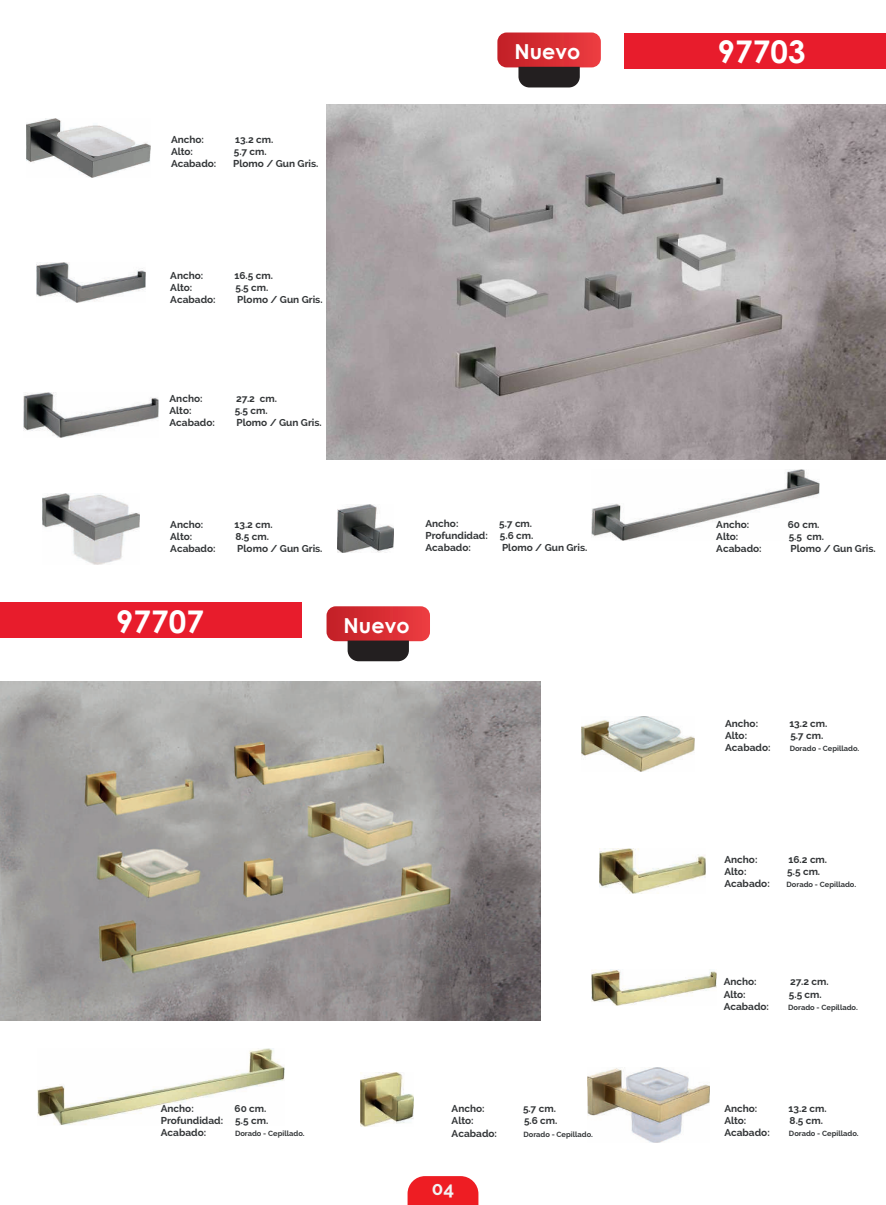
<style>
.page{position:relative;width:886px;height:1205px;background:#fff}
.page>*{position:absolute;margin:0;border:0;box-sizing:border-box;transform-origin:0 0}
.t1{font:700 31.25px "Century Gothic";letter-spacing:.005em;color:#fff}
.t2{font:700 20.62px "Century Gothic";letter-spacing:.005em;color:#fff}
.t3{font:700 18.75px "Raleway";color:#f2f3f4}
.t4{font:700 10px/12px "Raleway";color:#333638}
.t5{font:700 7.5px "Raleway";color:#333638}
</style>
<div class="page">
<img style="left:326px;top:105px;width:560px;height:355px">
<img style="left:37px;top:262px;width:108px;height:40px">
<img style="left:23px;top:392px;width:135px;height:46px">
<img style="left:27px;top:118px;width:123px;height:60px">
<img style="left:42px;top:493px;width:97px;height:72px">
<img style="left:337px;top:505px;width:57px;height:47px">
<img style="left:591px;top:469px;width:228px;height:71px">
<img style="left:37px;top:1048px;width:247px;height:77px">
<img style="left:360px;top:1072px;width:53px;height:55px">
<div style="left:624px;top:33px;width:262px;height:36px;background:#e81c2c"></div>
<div style="left:0;top:602px;width:301px;height:36px;background:#e81c2c"></div>
<img style="left:600px;top:848px;width:105px;height:46px">
<img style="left:592px;top:969px;width:124px;height:36px">
<img style="left:0;top:682px;width:541px;height:338px">
<img style="left:581px;top:716px;width:113px;height:55px">
<img style="left:587px;top:1067px;width:122px;height:75px">
<svg style="left:407px;top:1176px;width:71px;height:29px;background:#ef2d33"></svg>
<svg style="left:326px;top:606px;width:104px;height:55px"></svg>
<svg style="left:497px;top:33px;width:104px;height:54px"></svg>
<p class="t4" style="left:171px;top:134px;width:35px">Ancho:</p>
<p class="t4" style="left:235px;top:134px;width:40px">13.2 cm.</p>
<p class="t4" style="left:171px;top:146px;width:24px">Alto:</p>
<p class="t4" style="left:234px;top:146px;width:34px">5.7 cm.</p>
<p class="t4" style="left:171px;top:158px;width:47px">Acabado:</p>
<p class="t4" style="left:233px;top:158px;width:87px">Plomo / Gun Gris.</p>
<h2 class="t2" style="left:514px;top:36px;width:68px">Nuevo</h2>
<p class="t4" style="left:170px;top:269px;width:35px">Ancho:</p>
<p class="t4" style="left:234px;top:269px;width:40px">16.5 cm.</p>
<p class="t4" style="left:170px;top:281px;width:24px">Alto:</p>
<p class="t4" style="left:235px;top:281px;width:35px">5.5 cm.</p>
<p class="t4" style="left:170px;top:294px;width:47px">Acabado:</p>
<p class="t4" style="left:237px;top:294px;width:87px">Plomo / Gun Gris.</p>
<p class="t4" style="left:170px;top:392px;width:35px">Ancho:</p>
<p class="t4" style="left:236px;top:392px;width:42px">27.2 cm.</p>
<p class="t4" style="left:170px;top:404px;width:24px">Alto:</p>
<p class="t4" style="left:235px;top:404px;width:35px">5.5 cm.</p>
<p class="t4" style="left:170px;top:416px;width:47px">Acabado:</p>
<p class="t4" style="left:236px;top:416px;width:87px">Plomo / Gun Gris.</p>
<p class="t4" style="left:170px;top:518px;width:35px">Ancho:</p>
<p class="t4" style="left:234px;top:518px;width:40px">13.2 cm.</p>
<p class="t4" style="left:170px;top:530px;width:24px">Alto:</p>
<p class="t4" style="left:235px;top:530px;width:35px">8.5 cm.</p>
<p class="t4" style="left:170px;top:542px;width:47px">Acabado:</p>
<p class="t4" style="left:237px;top:542px;width:87px">Plomo / Gun Gris.</p>
<p class="t4" style="left:425px;top:518px;width:35px">Ancho:</p>
<p class="t4" style="left:425px;top:518px;width:109px;text-indent:74px">5.7 cm.<br>Profundidad: 5.6 cm.<br>Acabado:</p>
<p class="t4" style="left:502px;top:542px;width:87px">Plomo / Gun Gris.</p>
<h1 class="t1" style="left:116px;top:598px;width:90px">97707</h1>
<h2 class="t2" style="left:343px;top:610px;width:68px">Nuevo</h2>
<p class="t4" style="left:161px;top:1102px;width:35px">Ancho:</p>
<p class="t4" style="left:161px;top:1102px;width:109px;text-indent:74px">60 cm.<br>Profundidad: 5.5 cm.<br>Acabado:</p>
<p class="t5" style="left:235px;top:1129px;width:71px">Dorado - Cepillado.</p>
<p class="t4" style="left:452px;top:1103px;width:35px">Ancho:</p>
<p class="t4" style="left:523px;top:1103px;width:34px">5.7 cm.</p>
<p class="t4" style="left:452px;top:1115px;width:24px">Alto:</p>
<p class="t4" style="left:524px;top:1115px;width:35px">5.6 cm.</p>
<p class="t4" style="left:452px;top:1127px;width:47px">Acabado:</p>
<p class="t5" style="left:523px;top:1129px;width:71px">Dorado - Cepillado.</p>
<h3 class="t3" style="left:432px;top:1177px;width:24px">04</h3>
<h1 class="t1" style="left:717px;top:28px;width:90px">97703</h1>
<p class="t4" style="left:716px;top:518px;width:35px">Ancho:</p>
<p class="t4" style="left:788px;top:518px;width:33px">60 cm.</p>
<p class="t4" style="left:716px;top:530px;width:24px">Alto:</p>
<p class="t4" style="left:789px;top:530px;width:37px">5.5 cm.</p>
<p class="t4" style="left:716px;top:542px;width:47px">Acabado:</p>
<p class="t4" style="left:790px;top:542px;width:87px">Plomo / Gun Gris.</p>
<p class="t4" style="left:725px;top:717px;width:35px">Ancho:</p>
<p class="t4" style="left:789px;top:717px;width:40px">13.2 cm.</p>
<p class="t4" style="left:725px;top:730px;width:24px">Alto:</p>
<p class="t4" style="left:790px;top:730px;width:34px">5.7 cm.</p>
<p class="t4" style="left:725px;top:742px;width:47px">Acabado:</p>
<p class="t5" style="left:790px;top:744px;width:71px">Dorado - Cepillado.</p>
<p class="t4" style="left:724px;top:853px;width:35px">Ancho:</p>
<p class="t4" style="left:788px;top:853px;width:40px">16.2 cm.</p>
<p class="t4" style="left:724px;top:865px;width:24px">Alto:</p>
<p class="t4" style="left:787px;top:865px;width:35px">5.5 cm.</p>
<p class="t4" style="left:724px;top:877px;width:47px">Acabado:</p>
<p class="t5" style="left:786px;top:880px;width:71px">Dorado - Cepillado.</p>
<p class="t4" style="left:724px;top:976px;width:35px">Ancho:</p>
<p class="t4" style="left:790px;top:976px;width:40px">27.2 cm.</p>
<p class="t4" style="left:724px;top:988px;width:24px">Alto:</p>
<p class="t4" style="left:789px;top:988px;width:35px">5.5 cm.</p>
<p class="t4" style="left:724px;top:1000px;width:47px">Acabado:</p>
<p class="t5" style="left:788px;top:1002px;width:71px">Dorado - Cepillado.</p>
<p class="t4" style="left:724px;top:1102px;width:35px">Ancho:</p>
<p class="t4" style="left:788px;top:1102px;width:40px">13.2 cm.</p>
<p class="t4" style="left:724px;top:1114px;width:24px">Alto:</p>
<p class="t4" style="left:789px;top:1114px;width:35px">8.5 cm.</p>
<p class="t4" style="left:724px;top:1126px;width:47px">Acabado:</p>
<p class="t5" style="left:789px;top:1128px;width:71px">Dorado - Cepillado.</p>
</div>
